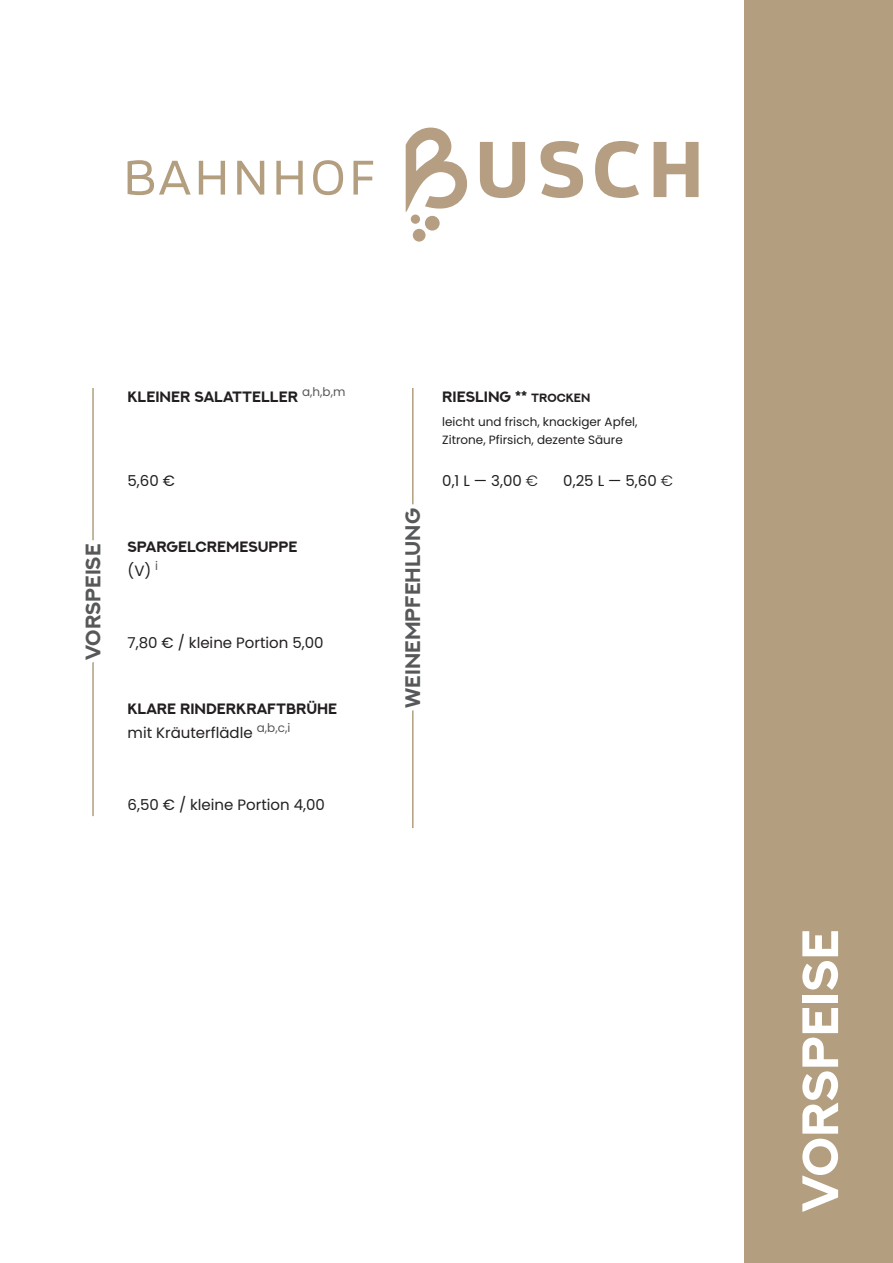
<style>
.page{position:relative;width:893px;height:1263px;background:#fff}
.page>*{position:absolute;margin:0;border:0;box-sizing:border-box;transform-origin:0 0}
.t1{font:700 51px "NEXTART";color:#fff}
.t2{font:700 21px "NEXTART";color:#57585a}
.t3{font:15px "Poppins";color:#231f20}
.t4{font:700 15px "NEXTART";color:#231f20}
.t5{font:12px/18px "Poppins";color:#231f20}
.s1{font-size:12px}
.s2{font-weight:300}
</style>
<div class="page">
<div style="left:744px;top:0;width:149px;height:1263px;background:#b39e80"></div>
<svg style="left:595px;top:141px;width:44px;height:57px"></svg>
<svg style="left:654px;top:142px;width:44px;height:55px"></svg>
<svg style="left:541px;top:141px;width:42px;height:57px"></svg>
<svg style="left:480px;top:142px;width:45px;height:56px"></svg>
<svg style="left:406px;top:128px;width:61px;height:114px"></svg>
<svg style="left:128px;top:160px;width:245px;height:35px"></svg>
<hr style="left:92px;top:388px;width:2px;height:428px;background:#b39e80">
<hr style="left:412px;top:388px;width:2px;height:440px;background:#b39e80">
<p class="t4" style="left:128px;top:388px;width:219px">KLEINER SALATTELLER <sup>a,h,b,m</sup></p>
<h2 class="t2" style="left:81px;top:660px;width:118px;rotate:-90deg">VORSPEISE</h2>
<p class="t3" style="left:128px;top:472px;width:49px">5,60 €</p>
<p class="t4" style="left:128px;top:538px;width:171px">SPARGELCREMESUPPE</p>
<p class="t3" style="left:128px;top:562px;width:32px">(V) <sup>i</sup></p>
<p class="t3" style="left:128px;top:634px;width:198px">7,80 € / kleine Portion 5,00</p>
<p class="t4" style="left:128px;top:700px;width:211px">KLARE RINDERKRAFTBRÜHE</p>
<p class="t3" style="left:128px;top:724px;width:164px">mit Kräuterflädle <sup>a,b,c,i</sup></p>
<p class="t3" style="left:128px;top:796px;width:199px">6,50 € / kleine Portion 4,00</p>
<h2 class="t2" style="left:400px;top:708px;width:201px;rotate:-90deg">WEINEMPFEHLUNG</h2>
<p class="t4" style="left:442px;top:388px;width:150px">RIESLING ** <span class="s1">TROCKEN</span></p>
<p class="t5" style="left:442px;top:413px;width:197px">leicht und frisch, knackiger Apfel,<br>Zitrone, Pfirsich, dezente Säure</p>
<p class="t3" style="left:442px;top:472px;width:97px">0,1 L — 3,00 <span class="s2">€</span></p>
<p class="t3" style="left:563px;top:472px;width:111px">0,25 L — 5,60 <span class="s2">€</span></p>
<p class="t1" style="left:790px;top:1212px;width:285px;rotate:-90deg">VORSPEISE</p>
</div>
